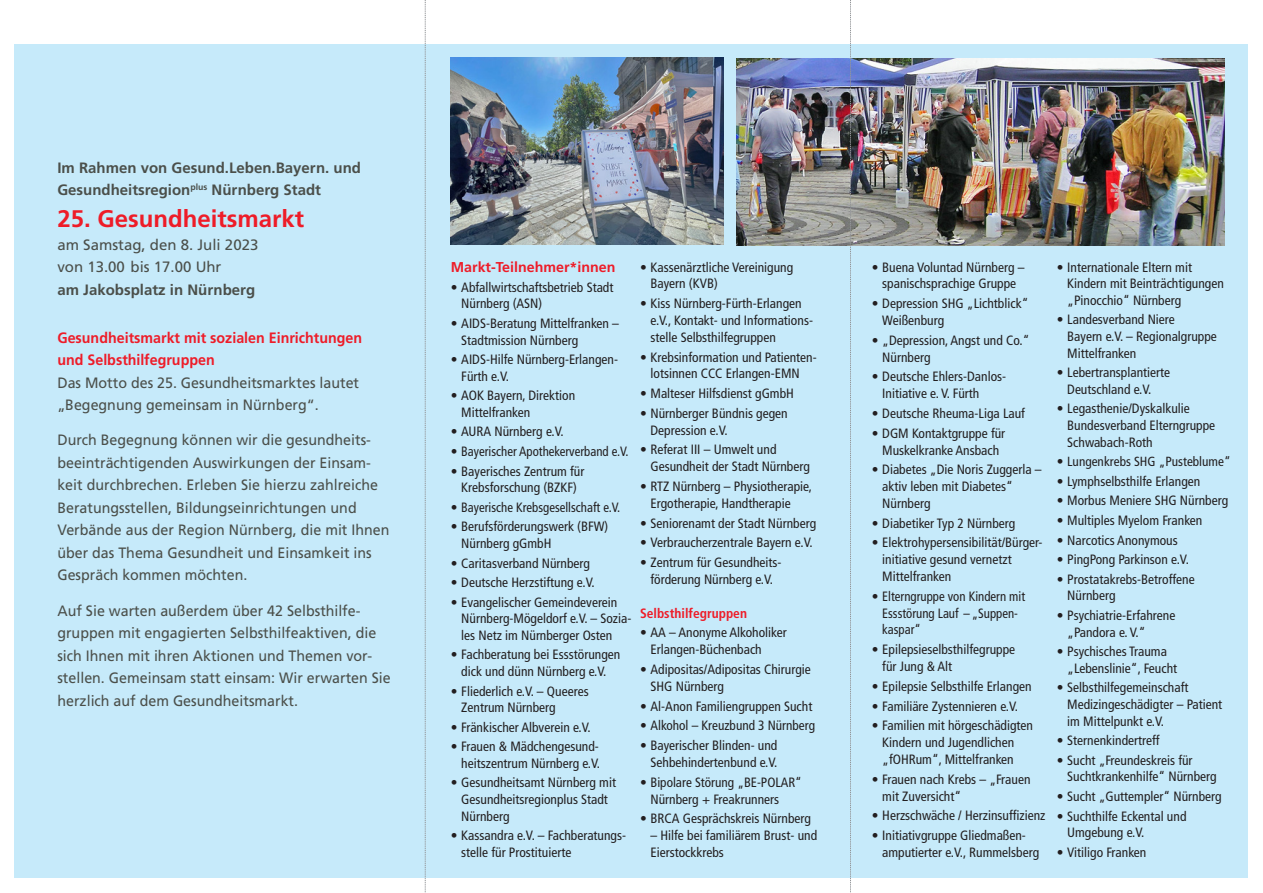
<style>
.page{position:relative;width:1263px;height:893px;background:#fff}
.page>*{position:absolute;margin:0;border:0;box-sizing:border-box;transform-origin:0 0}
.t1{font:700 24px "Frutiger LT Pro";color:#ee1c28}
.t2{font:15px/22.5px "Frutiger LT Pro";color:#4b4f4a;scale:.95 1}
.t3{font:700 15px/22.5px "Frutiger LT Pro";color:#4b4f4a}
.t4{font:15px/22.5px "Frutiger LT Pro";color:#4b4f4a}
.t5{font:700 15px/22.5px "Frutiger LT Pro";color:#ee1c28;scale:.95 1}
.t6{font:700 14.25px "Frutiger LT Pro";color:#ee1c28}
.t7{font:condensed 13.5px/16.8px "Frutiger LT Pro";color:#231f20}
.t8{font:700 condensed 13.5px "Frutiger LT Pro";color:#ee1c28}
.t9{font:condensed 13.2px "Frutiger LT Pro";color:#231f20}
.s1{font-weight:700}
.s2{font-size:13.5px}
</style>
<div class="page">
<div style="left:15px;top:45px;width:1233px;height:833px;background:#c6eafa"></div>
<img style="left:736px;top:58px;width:489px;height:187px">
<img style="left:451px;top:57px;width:273px;height:187px">
<svg style="left:425px;top:0;width:1px;height:893px"></svg>
<svg style="left:850px;top:0;width:1px;height:893px"></svg>
<p class="t3" style="left:57px;top:156px;width:305px">Im Rahmen von Gesund.Leben.Bayern. und<br>Gesundheitsregion<sup>plus</sup> Nürnberg Stadt</p>
<p class="t1" style="left:57px;top:205px;width:248px">25. Gesundheitsmarkt</p>
<p class="t4" style="left:57px;top:233px;width:202px">am Samstag, den 8. Juli 2023 von 13.00 bis 17.00 Uhr<br><span class="s1">am Jakobsplatz in Nürnberg</span></p>
<p class="t5" style="left:57px;top:326px;width:322px">Gesundheitsmarkt mit sozialen Einrichtungen und Selbsthilfegruppen</p>
<p class="t2" style="left:57px;top:371px;width:319px">Das Motto des 25. Gesundheitsmarktes lautet „Begegnung gemeinsam in Nürnberg“.</p>
<p class="t2" style="left:57px;top:429px;width:351px">Durch Begegnung können wir die gesundheits&shy;beeinträchtigenden Auswirkungen der Einsam&shy;keit durchbrechen. Erleben Sie hierzu zahlreiche Beratungsstellen, Bildungseinrichtungen und Verbände aus der Region Nürnberg, die mit Ihnen über das Thema Gesundheit und Einsamkeit ins Gespräch kommen möchten.</p>
<p class="t2" style="left:57px;top:599px;width:352px">Auf Sie warten außerdem über 42 Selbsthilfe&shy;gruppen mit engagierten Selbsthilfeaktiven, die sich Ihnen mit ihren Aktionen und Themen vor&shy;stellen. Gemeinsam statt einsam: Wir erwarten Sie herzlich auf dem Gesundheitsmarkt.</p>
<p class="t6" style="left:451px;top:259px;width:166px">Markt-Teilnehmer*innen</p>
<p class="t7" style="left:461px;top:279px;width:154px;text-indent:-10px">• Abfallwirtschaftsbetrieb Stadt<br>Nürnberg (ASN)</p>
<p class="t7" style="left:461px;top:315px;width:159px;text-indent:-10px">• AIDS-Beratung Mittelfranken –<br>Stadtmission Nürnberg</p>
<p class="t7" style="left:461px;top:351px;width:158px;text-indent:-10px">• AIDS-Hilfe Nürnberg-Erlangen-<br>Fürth e.V.</p>
<p class="t7" style="left:461px;top:387px;width:115px;text-indent:-10px">• AOK Bayern, Direktion<br>Mittelfranken</p>
<p class="t7" style="left:451px;top:423px;width:114px">• AURA Nürnberg e.V.</p>
<p class="t7" style="left:451px;top:443px;width:179px">• Bayerischer Apothekerverband e.V.</p>
<p class="t7" style="left:451px;top:463px;width:135px;text-align:center">• Bayerisches Zentrum für<br>Krebsforschung (BZKF)</p>
<p class="t7" style="left:451px;top:499px;width:171px">• Bayerische Krebsgesellschaft e.V.</p>
<p class="t7" style="left:461px;top:518px;width:148px;text-indent:-10px">• Berufsförderungswerk (BFW)<br>Nürnberg gGmbH</p>
<p class="t7" style="left:451px;top:554px;width:141px">• Caritasverband Nürnberg</p>
<p class="t7" style="left:451px;top:574px;width:145px">• Deutsche Herzstiftung e.V.</p>
<p class="t7" style="left:461px;top:594px;width:172px;text-indent:-10px">• Evangelischer Gemeindeverein<br>Nürnberg-Mögeldorf e.V. – Sozia&shy;les Netz im Nürnberger Osten</p>
<p class="t7" style="left:451px;top:646px;width:171px;text-align:center">• Fachberatung bei Essstörungen dick und dünn Nürnberg e.V.</p>
<p class="t7" style="left:461px;top:683px;width:129px;text-indent:-10px">• Fliederlich e.V. – Queeres<br>Zentrum Nürnberg</p>
<p class="t7" style="left:451px;top:719px;width:142px">• Fränkischer Albverein e.V.</p>
<p class="t7" style="left:451px;top:738px;width:151px;text-align:right">• Frauen &amp; Mädchengesund&shy;heitszentrum Nürnberg e.V.</p>
<p class="t7" style="left:461px;top:775px;width:156px;text-indent:-10px">• Gesundheitsamt Nürnberg mit<br>Gesundheitsregionplus Stadt<br>Nürnberg</p>
<p class="t7" style="left:461px;top:827px;width:166px;text-indent:-10px">• Kassandra e.V. – Fachberatungs&shy;stelle für Prostituierte</p>
<p class="t7" style="left:650px;top:259px;width:144px;text-indent:-10px">• Kassenärztliche Vereinigung<br>Bayern (KVB)</p>
<p class="t7" style="left:650px;top:295px;width:164px;text-indent:-10px">• Kiss Nürnberg-Fürth-Erlangen e.V., Kontakt- und Informations&shy;stelle Selbsthilfegruppen</p>
<p class="t7" style="left:640px;top:349px;width:177px;text-align:center">• Krebsinformation und Patienten&shy;lotsinnen CCC Erlangen-EMN</p>
<p class="t7" style="left:640px;top:385px;width:155px">• Malteser Hilfsdienst gGmbH</p>
<p class="t7" style="left:650px;top:405px;width:139px;text-indent:-10px">• Nürnberger Bündnis gegen<br>Depression e.V.</p>
<p class="t7" style="left:650px;top:441px;width:161px;text-indent:-10px">• Referat III – Umwelt und<br>Gesundheit der Stadt Nürnberg</p>
<p class="t7" style="left:650px;top:478px;width:163px;text-indent:-10px">• RTZ Nürnberg – Physiotherapie,<br>Ergotherapie, Handtherapie</p>
<p class="t7" style="left:640px;top:515px;width:178px">• Seniorenamt der Stadt Nürnberg</p>
<p class="t7" style="left:640px;top:534px;width:174px">• Verbraucherzentrale Bayern e.V.</p>
<p class="t7" style="left:640px;top:554px;width:142px;text-align:center">• Zentrum für Gesundheits&shy;förderung Nürnberg e.V.</p>
<p class="t8" style="left:640px;top:605px;width:109px">Selbsthilfegruppen</p>
<p class="t7" style="left:650px;top:624px;width:138px;text-indent:-10px">• AA – Anonyme Alkoholiker<br>Erlangen-Büchenbach</p>
<p class="t7" style="left:650px;top:661px;width:162px;text-indent:-10px">• Adipositas/Adipositas Chirurgie<br>SHG Nürnberg</p>
<p class="t7" style="left:640px;top:698px;width:174px">• Al-Anon Familiengruppen Sucht</p>
<p class="t7" style="left:640px;top:717px;width:177px">• Alkohol – Kreuzbund 3 Nürnberg</p>
<p class="t7" style="left:640px;top:737px;width:139px;text-align:right">• Bayerischer Blinden- und<br>Sehbehindertenbund e.V.</p>
<p class="t7" style="left:650px;top:774px;width:153px;text-indent:-10px">• Bipolare Störung „BE-POLAR“<br>Nürnberg + Freakrunners</p>
<p class="t7" style="left:640px;top:810px;width:172px">• BRCA Gesprächskreis Nürnberg</p>
<p class="t7" style="left:650px;top:827px;width:168px">– Hilfe bei familiärem Brust- und<br>Eierstockkrebs</p>
<p class="t7" style="left:872px;top:259px;width:154px;text-align:center">• Buena Voluntad Nürnberg – spanischsprachige Gruppe</p>
<p class="t7" style="left:882px;top:295px;width:148px;text-indent:-10px">• Depression SHG „Lichtblick“<br>Weißenburg</p>
<p class="t7" style="left:882px;top:332px;width:149px;text-indent:-10px">• „Depression, Angst und Co.“<br>Nürnberg</p>
<p class="t7" style="left:882px;top:368px;width:125px;text-indent:-10px">• Deutsche Ehlers-Danlos-<br>Initiative e. V. Fürth</p>
<p class="t7" style="left:872px;top:405px;width:155px">• Deutsche Rheuma-Liga Lauf</p>
<p class="t7" style="left:872px;top:425px;width:135px;text-align:center">• DGM Kontaktgruppe für<br>Muskelkranke Ansbach</p>
<p class="t7" style="left:882px;top:461px;width:161px;text-indent:-10px">• Diabetes „Die Noris Zuggerla – aktiv leben mit Diabetes“<br>Nürnberg</p>
<p class="t7" style="left:872px;top:515px;width:145px">• Diabetiker Typ 2 Nürnberg</p>
<p class="t7" style="left:882px;top:534px;width:161px;text-indent:-10px">• Elektrohypersensibilität/Bürger&shy;initiative gesund vernetzt<br>Mittelfranken</p>
<p class="t7" style="left:882px;top:588px;width:144px;text-indent:-10px">• Elterngruppe von Kindern mit<br>Essstörung Lauf – „Suppen&shy;kaspar“</p>
<p class="t7" style="left:882px;top:641px;width:134px;text-indent:-10px">• Epilepsieselbsthilfegruppe für Jung &amp; Alt</p>
<p class="t7" style="left:872px;top:678px;width:161px">• Epilepsie Selbsthilfe Erlangen</p>
<p class="t7" style="left:872px;top:698px;width:148px">• Familiäre Zystennieren e.V.</p>
<p class="t7" style="left:882px;top:717px;width:152px;text-indent:-10px">• Familien mit hörgeschädigten<br>Kindern und Jugendlichen „fOHRum“, Mittelfranken</p>
<p class="t7" style="left:882px;top:771px;width:150px;text-indent:-10px">• Frauen nach Krebs – „Frauen mit Zuversicht“</p>
<p class="t7" style="left:872px;top:807px;width:175px">• Herzschwäche / Herzinsuffizienz</p>
<p class="t7" style="left:882px;top:827px;width:158px;text-indent:-10px">• Initiativgruppe Gliedmaßen&shy;amputierter e.V., Rummelsberg</p>
<p class="t7" style="left:1067px;top:259px;width:158px;text-indent:-10px">• Internationale Eltern mit<br>Kindern mit Beinträchtigungen „Pinocchio“ Nürnberg</p>
<p class="t7" style="left:1067px;top:312px;width:151px;text-indent:-10px">• Landesverband Niere<br>Bayern e.V. – Regionalgruppe<br>Mittelfranken</p>
<p class="t7" style="left:1067px;top:364px;width:104px;text-indent:-10px">• Lebertransplantierte<br>Deutschland e.V.</p>
<p class="t7" style="left:1067px;top:401px;width:149px;text-indent:-10px">• Legasthenie/Dyskalkulie<br>Bundesverband Elterngruppe<br>Schwabach-Roth</p>
<p class="t9" style="left:1057px;top:454px;width:175px"><span class="s2">•</span> Lungenkrebs SHG „Pusteblume“</p>
<p class="t7" style="left:1057px;top:473px;width:145px">• Lymphselbsthilfe Erlangen</p>
<p class="t7" style="left:1057px;top:492px;width:173px">• Morbus Meniere SHG Nürnberg</p>
<p class="t7" style="left:1057px;top:512px;width:147px">• Multiples Myelom Franken</p>
<p class="t7" style="left:1057px;top:532px;width:123px">• Narcotics Anonymous</p>
<p class="t7" style="left:1057px;top:551px;width:134px">• PingPong Parkinson e.V.</p>
<p class="t7" style="left:1067px;top:571px;width:129px;text-indent:-10px">• Prostatakrebs-Betroffene<br>Nürnberg</p>
<p class="t7" style="left:1067px;top:607px;width:110px;text-indent:-10px">• Psychiatrie-Erfahrene „Pandora e. V.“</p>
<p class="t7" style="left:1067px;top:643px;width:111px;text-indent:-10px">• Psychisches Trauma „Lebenslinie“, Feucht</p>
<p class="t7" style="left:1067px;top:679px;width:156px;text-indent:-10px">• Selbsthilfegemeinschaft<br>Medizingeschädigter – Patient im Mittelpunkt e.V.</p>
<p class="t7" style="left:1057px;top:732px;width:104px">• Sternenkindertreff</p>
<p class="t7" style="left:1067px;top:752px;width:151px;text-indent:-10px">• Sucht „Freundeskreis für<br>Suchtkrankenhilfe“ Nürnberg</p>
<p class="t7" style="left:1057px;top:788px;width:166px">• Sucht „Guttempler“ Nürnberg</p>
<p class="t7" style="left:1067px;top:808px;width:121px;text-indent:-10px">• Suchthilfe Eckental und<br>Umgebung e.V.</p>
<p class="t7" style="left:1057px;top:844px;width:91px">• Vitiligo Franken</p>
</div>
